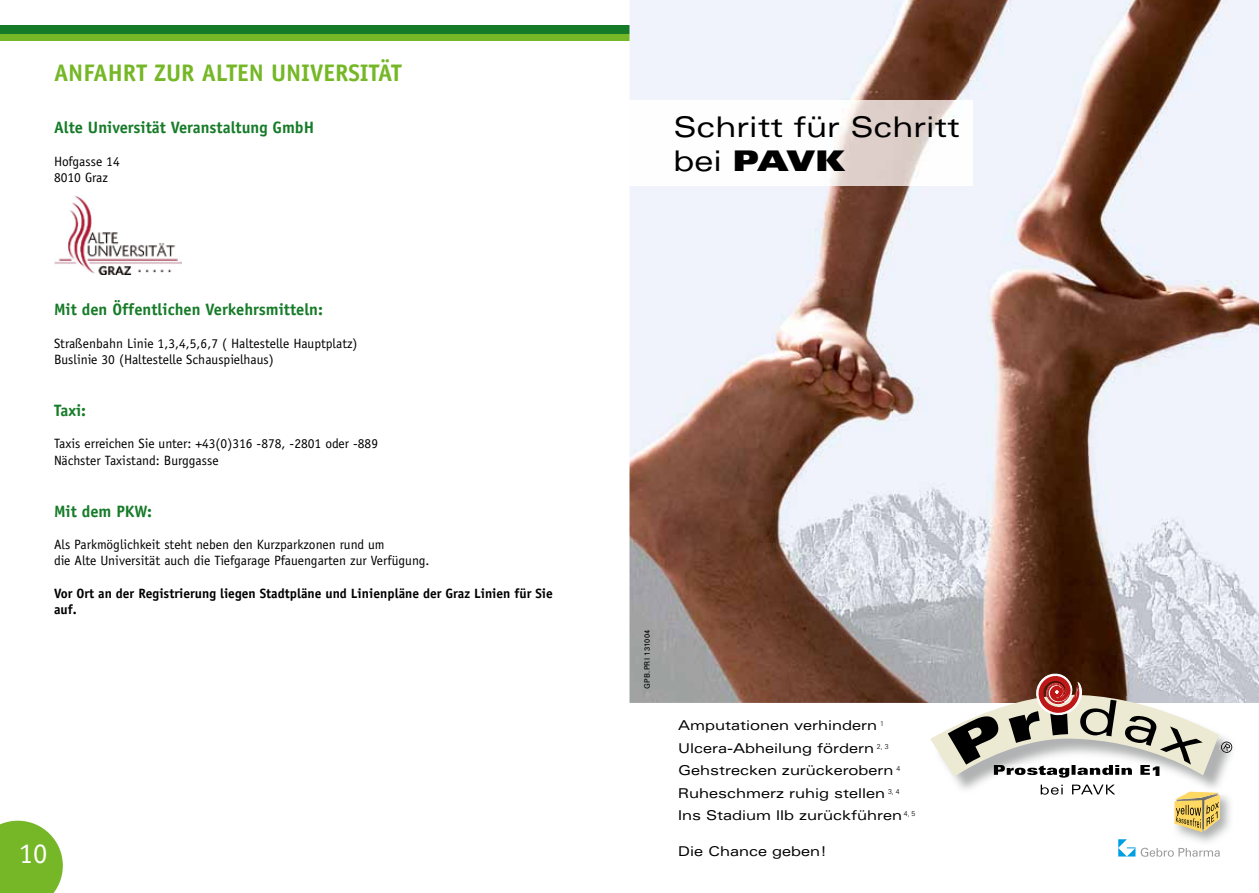
<style>
.page{position:relative;width:1259px;height:893px;background:#fff}
.page>*{position:absolute;margin:0;border:0;box-sizing:border-box;transform-origin:0 0}
.t1{font:expanded 28.5px/34.2px "Univers";color:#000}
.t2{font:28.5px "Officina Sans Std";color:#fff}
.t3{font:700 24px "Officina Sans Std";color:#75b726}
.t4{font:700 16.5px "Officina Sans Std";color:#167b28}
.t5{font:13.5px/16.2px "Officina Sans Std";color:#000}
.t6{font:expanded 13.5px/22.5px "Univers";color:#000}
.t7{font:700 13.5px/16.2px "Officina Sans Std";color:#000}
.t8{font:7.5px "Univers";letter-spacing:.03em;color:#000}
.s1{font-weight:900}
</style>
<div class="page">
<div style="left:0;top:32px;width:1259px;height:9px;background:#75b726"></div>
<div style="left:0;top:26px;width:1259px;height:8px;background:#167b28"></div>
<svg style="left:0;top:821px;width:63px;height:72px;background:#85bf3f"></svg>
<img style="left:629px;top:0;width:630px;height:703px">
<svg style="left:1118px;top:839px;width:101px;height:18px"></svg>
<img style="left:1172px;top:795px;width:58px;height:51px">
<img style="left:953px;top:697px;width:284px;height:95px">
<svg style="left:1174px;top:792px;width:46px;height:40px;background:#d1b86e"></svg>
<img style="left:1184px;top:792px;width:34px;height:2px">
<img style="left:994px;top:777px;width:156px;height:1px">
<img style="left:1040px;top:785px;width:75px;height:9px">
<img style="left:1219px;top:739px;width:15px;height:16px">
<svg style="left:930px;top:670px;width:289px;height:107px"></svg>
<img style="left:629px;top:101px;width:343px;height:85px">
<img style="left:54px;top:196px;width:127px;height:78px">
<h2 class="t3" style="left:54px;top:58px;width:349px">Anfah rt zu r Alten Universität</h2>
<p class="t4" style="left:54px;top:117px;width:262px">Alte Universität Veranstaltung GmbH</p>
<p class="t5" style="left:54px;top:153px;width:67px">Hofgasse 14<br>8010 Graz</p>
<p class="t4" style="left:54px;top:299px;width:270px">Mit den Öffentlichen Verkehrsmitteln:</p>
<p class="t5" style="left:54px;top:335px;width:305px">Straßenbahn Linie 1,3,4,5,6,7 ( Haltestelle Hauptplatz)<br>Buslinie 30 (Haltestelle Schauspielhaus)</p>
<p class="t4" style="left:54px;top:400px;width:34px">Taxi:</p>
<p class="t5" style="left:54px;top:436px;width:326px">Taxis erreichen Sie unter: +43(0)316 -878, -2801 oder -889<br>Nächster Taxistand: Burggasse</p>
<p class="t4" style="left:54px;top:501px;width:100px">Mit dem PKW:</p>
<p class="t5" style="left:54px;top:537px;width:377px">Als Parkmöglichkeit steht neben den Kurzparkzonen rund um<br>die Alte Universität auch die Tiefgarage Pfauengarten zur Verfügung.</p>
<p class="t7" style="left:54px;top:585px;width:500px">Vor Ort an der Registrierung liegen Stadtpläne und Linienpläne der Graz Linien für Sie auf.</p>
<h1 class="t2" style="left:19px;top:836px;width:30px">10</h1>
<h1 class="t1" style="left:673px;top:109px;width:288px">Schritt für Schritt bei <span class="s1">PAVK</span></h1>
<p class="t8" style="left:642px;top:689px;width:61px;rotate:-90deg">GPB.PRI 131004</p>
<p class="t6" style="left:678px;top:714px;width:239px">Amputationen verhindern <sup>1<br></sup>Ulcera-Abheilung fördern <sup>2,</sup> <sup>3<br></sup>Gehstrecken zurückerobern <sup>4<br></sup>Ruheschmerz ruhig stellen <sup>3,</sup> <sup>4<br></sup>Ins Stadium IIb zurückführen <sup>4,</sup> <sup>5</sup></p>
<p class="t6" style="left:678px;top:840px;width:150px">Die Chance geben!</p>
</div>
